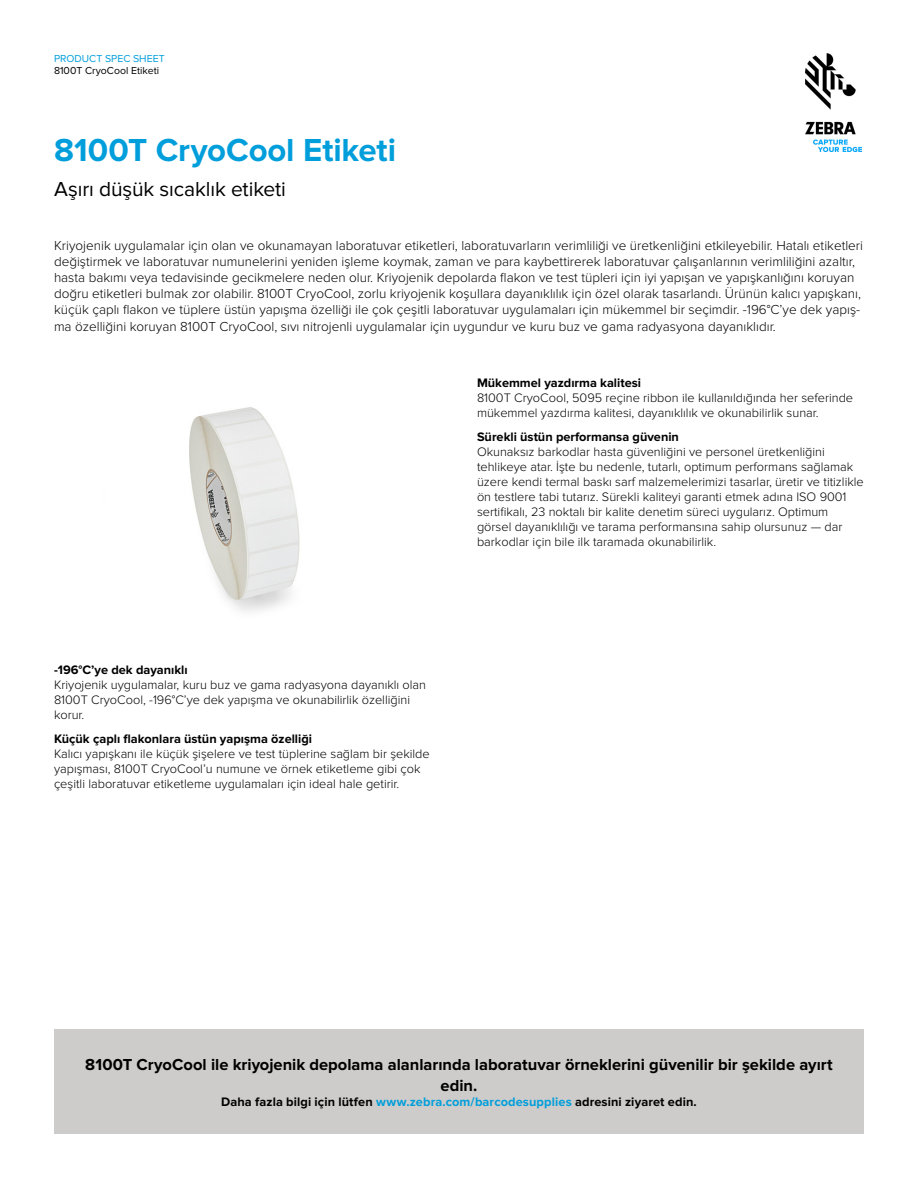
<style>
.page{position:relative;width:918px;height:1188px;background:#fff}
.page>*{position:absolute;margin:0;border:0;box-sizing:border-box;transform-origin:0 0}
.t1{font:700 33px "Proxima Nova";color:#009edb}
.t2{font:21px "Proxima Nova";letter-spacing:-.005em;color:#000}
.t3{font:700 16.5px/20.2px "Proxima Nova";color:#000;text-align:center}
.t4{font:300 13.5px/16.2px "Proxima Nova";color:#000}
.t5{font:300 12.75px/15px "Proxima Nova";color:#000}
.t6{font:700 12.75px "Proxima Nova";color:#000}
.t7{font:10.5px "Proxima Nova";color:#000}
.t8{font:10.5px "Proxima Nova";color:#009edb}
.s1{color:#009edb}
</style>
<div class="page">
<img style="left:805px;top:54px;width:57px;height:97px">
<div style="left:54px;top:1030px;width:810px;height:104px;background:#cdccca"></div>
<img style="left:189px;top:407px;width:111px;height:205px">
<p class="t8" style="left:54px;top:52px;width:112px">PRODUCT SPEC SHEET</p>
<p class="t7" style="left:54px;top:64px;width:107px">8100T CryoCool Etiketi</p>
<h1 class="t1" style="left:54px;top:131px;width:344px">8100T CryoCool Etiketi</h1>
<h2 class="t2" style="left:54px;top:177px;width:234px">Aşırı düşük sıcaklık etiketi</h2>
<p class="t4" style="left:54px;top:237px;width:811px">Kriyojenik uygulamalar için olan ve okunamayan laboratuvar etiketleri, laboratuvarların verimliliği ve üretkenliğini etkileyebilir. Hatalı etiketleri değiştirmek ve laboratuvar numunelerini yeniden işleme koymak, zaman ve para kaybettirerek laboratuvar çalışanlarının verimliliğini azaltır, hasta bakımı veya tedavisinde gecikmelere neden olur. Kriyojenik depolarda flakon ve test tüpleri için iyi yapışan ve yapışkanlığını koruyan doğru etiketleri bulmak zor olabilir. 8100T CryoCool, zorlu kriyojenik koşullara dayanıklılık için özel olarak tasarlandı. Ürünün kalıcı yapışkanı, küçük çaplı flakon ve tüplere üstün yapışma özelliği ile çok çeşitli laboratuvar uygulamaları için mükemmel bir seçimdir. -196°C’ye dek yapış&shy;ma özelliğini koruyan 8100T CryoCool, sıvı nitrojenli uygulamalar için uygundur ve kuru buz ve gama radyasyona dayanıklıdır.</p>
<p class="t6" style="left:54px;top:663px;width:135px">-196°C’ye dek dayanıklı</p>
<p class="t5" style="left:54px;top:678px;width:374px">Kriyojenik uygulamalar, kuru buz ve gama radyasyona dayanıklı olan<br>8100T CryoCool, -196°C’ye dek yapışma ve okunabilirlik özelliğini korur.</p>
<p class="t6" style="left:54px;top:732px;width:260px">Küçük çaplı flakonlara üstün yapışma özelliği</p>
<p class="t5" style="left:54px;top:747px;width:377px">Kalıcı yapışkanı ile küçük şişelere ve test tüplerine sağlam bir şekilde yapışması, 8100T CryoCool’u numune ve örnek etiketleme gibi çok çeşitli laboratuvar etiketleme uygulamaları için ideal hale getirir.</p>
<p class="t6" style="left:477px;top:375px;width:166px">Mükemmel yazdırma kalitesi</p>
<p class="t5" style="left:477px;top:390px;width:378px">8100T CryoCool, 5095 reçine ribbon ile kullanıldığında her seferinde mükemmel yazdırma kalitesi, dayanıklılık ve okunabilirlik sunar.</p>
<p class="t6" style="left:477px;top:429px;width:204px">Sürekli üstün performansa güvenin</p>
<p class="t5" style="left:477px;top:444px;width:388px">Okunaksız barkodlar hasta güvenliğini ve personel üretkenliğini tehlikeye atar. İşte bu nedenle, tutarlı, optimum performans sağlamak üzere kendi termal baskı sarf malzemelerimizi tasarlar, üretir ve titizlikle ön testlere tabi tutarız. Sürekli kaliteyi garanti etmek adına ISO 9001 sertifikalı, 23 noktalı bir kalite denetim süreci uygularız. Optimum görsel dayanıklılığı ve tarama performansına sahip olursunuz — dar barkodlar için bile ilk taramada okunabilirlik.</p>
<p class="t3" style="left:85px;top:1055px;width:749px">8100T CryoCool ile kriyojenik depolama alanlarında laboratuvar örneklerini güvenilir bir şekilde ayırt edin.</p>
<p class="t6" style="left:221px;top:1095px;width:477px">Daha fazla bilgi için lütfen <span class="s1">www.zebra.com/barcodesupplies</span> adresini ziyaret edin.</p>
</div>
